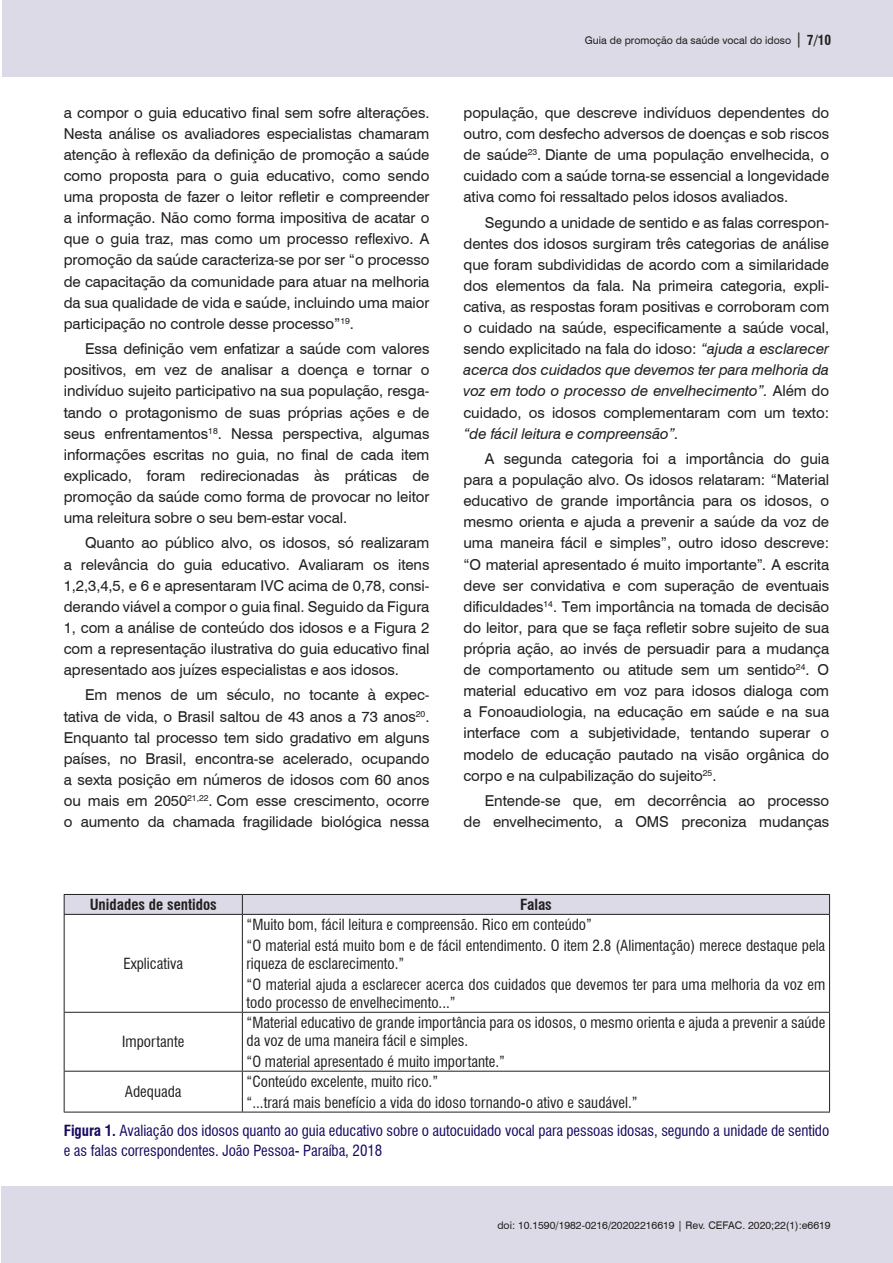
<style>
.page{position:relative;width:893px;height:1263px;background:#fff}
.page>*{position:absolute;margin:0;border:0;box-sizing:border-box;transform-origin:0 0}
.Corpo_do_texto{font:15px/21.1px "Swiss 721 BT";letter-spacing:-.005em;color:#231f20;text-align:justify}
.Texto_tabelas{font:condensed 15px/18px "Swiss 721 BT";color:#231f20}
.Titulo_tabelas_e_gr{font:condensed 15px/19.5px "Swiss 721 BT";letter-spacing:-.005em;color:#18085f}
.Texto_tabelas-2{font:700 condensed 15px "Swiss 721 BT";color:#231f20}
.t1{font:10.5px "Swiss 721 BT";color:#231f20}
.s1{font-size:15px}
.s2{font-weight:700;font-stretch:condensed;font-size:13.5px}
.s3{font-style:italic}
.s4{font-weight:700}
</style>
<div class="page">
<div style="left:1px;top:1186px;width:892px;height:77px;background:#dcdae7"></div>
<div style="left:2px;top:0;width:891px;height:77px;background:#dcdae7"></div>
<svg style="left:64px;top:894px;width:766px;height:20px;background:#d1cfdb"></svg>
<hr style="left:64px;top:914px;width:178px;height:1px;background:#231f20">
<hr style="left:64px;top:915px;width:1px;height:97px;background:#231f20">
<hr style="left:242px;top:914px;width:588px;height:1px;background:#231f20">
<hr style="left:242px;top:915px;width:1px;height:97px;background:#231f20">
<hr style="left:829px;top:915px;width:1px;height:97px;background:#231f20">
<hr style="left:64px;top:1012px;width:178px;height:1px;background:#231f20">
<hr style="left:64px;top:1013px;width:1px;height:58px;background:#231f20">
<hr style="left:242px;top:1012px;width:588px;height:1px;background:#231f20">
<hr style="left:242px;top:1013px;width:1px;height:58px;background:#231f20">
<hr style="left:829px;top:1013px;width:1px;height:58px;background:#231f20">
<hr style="left:64px;top:1071px;width:178px;height:1px;background:#231f20">
<hr style="left:64px;top:1071px;width:1px;height:41px;background:#231f20">
<hr style="left:242px;top:1071px;width:588px;height:1px;background:#231f20">
<hr style="left:242px;top:1071px;width:1px;height:41px;background:#231f20">
<hr style="left:829px;top:1071px;width:1px;height:41px;background:#231f20">
<hr style="left:64px;top:1112px;width:178px;height:1px;background:#231f20">
<hr style="left:242px;top:1112px;width:588px;height:1px;background:#231f20">
<p class="Corpo_do_texto" style="left:64px;top:101px;width:367px">a compor o guia educativo final sem sofre alterações.<br>Nesta análise os avaliadores especialistas chamaram atenção à reflexão da definição de promoção a saúde como proposta para o guia educativo, como sendo uma proposta de fazer o leitor refletir e compreender a informação. Não como forma impositiva de acatar o que o guia traz, mas como um processo reflexivo. A promoção da saúde caracteriza-se por ser “o processo de capacitação da comunidade para atuar na melhoria da sua qualidade de vida e saúde, incluindo uma maior participação no controle desse processo”<sup>19</sup>.</p>
<p class="Corpo_do_texto" style="left:64px;top:338px;width:367px;text-indent:21px">Essa definição vem enfatizar a saúde com valores positivos, em vez de analisar a doença e tornar o indivíduo sujeito participativo na sua população, resga&shy;tando o protagonismo de suas próprias ações e de seus enfrentamentos<sup>18</sup>. Nessa perspectiva, algumas informações escritas no guia, no final de cada item explicado, foram redirecionadas às práticas de promoção da saúde como forma de provocar no leitor uma releitura sobre o seu bem-estar vocal.</p>
<p class="Corpo_do_texto" style="left:64px;top:532px;width:367px;text-indent:21px">Quanto ao público alvo, os idosos, só realizaram a relevância do guia educativo. Avaliaram os itens 1,2,3,4,5, e 6 e apresentaram IVC acima de 0,78, consi&shy;derando viável a compor o guia final. Seguido da Figura 1, com a análise de conteúdo dos idosos e a Figura 2 com a representação ilustrativa do guia educativo final apresentado aos juízes especialistas e aos idosos.</p>
<p class="Corpo_do_texto" style="left:64px;top:684px;width:367px;text-indent:21px">Em menos de um século, no tocante à expec&shy;tativa de vida, o Brasil saltou de 43 anos a 73 anos<sup>20</sup>.<br>Enquanto tal processo tem sido gradativo em alguns países, no Brasil, encontra-se acelerado, ocupando a sexta posição em números de idosos com 60 anos ou mais em 2050<sup>21,22</sup>. Com esse crescimento, ocorre o aumento da chamada fragilidade biológica nessa</p>
<p class="t1" style="left:585px;top:33px;width:248px">Guia de promoção da saúde vocal do idoso <span class="s1">|</span> <span class="s2">7/10</span></p>
<p class="Corpo_do_texto" style="left:463px;top:101px;width:367px">população, que descreve indivíduos dependentes do outro, com desfecho adversos de doenças e sob riscos de saúde<sup>23</sup>. Diante de uma população envelhecida, o cuidado com a saúde torna-se essencial a longevidade ativa como foi ressaltado pelos idosos avaliados.</p>
<p class="Corpo_do_texto" style="left:463px;top:211px;width:367px;text-indent:21px">Segundo a unidade de sentido e as falas correspon&shy;dentes dos idosos surgiram três categorias de análise que foram subdivididas de acordo com a similaridade dos elementos da fala. Na primeira categoria, expli&shy;cativa, as respostas foram positivas e corroboram com o cuidado na saúde, especificamente a saúde vocal, sendo explicitado na fala do idoso: <span class="s3">“ajuda a esclarecer acerca dos cuidados que devemos ter para melhoria da voz em todo o processo de envelhecimento”.</span> Além do cuidado, os idosos complementaram com um texto: <span class="s3">“de fácil leitura e compreensão”.</span></p>
<p class="Corpo_do_texto" style="left:463px;top:447px;width:367px;text-indent:21px">A segunda categoria foi a importância do guia para a população alvo. Os idosos relataram: “Material educativo de grande importância para os idosos, o mesmo orienta e ajuda a prevenir a saúde da voz de uma maneira fácil e simples”, outro idoso descreve: “O material apresentado é muito importante”<span class="s3">.</span> A escrita deve ser convidativa e com superação de eventuais dificuldades<sup>14</sup>. Tem importância na tomada de decisão do leitor, para que se faça refletir sobre sujeito de sua própria ação, ao invés de persuadir para a mudança de comportamento ou atitude sem um sentido<sup>24</sup>. O material educativo em voz para idosos dialoga com a Fonoaudiologia, na educação em saúde e na sua interface com a subjetividade, tentando superar o modelo de educação pautado na visão orgânica do corpo e na culpabilização do sujeito<sup>25</sup>.</p>
<p class="Corpo_do_texto" style="left:463px;top:789px;width:367px;text-align:right">Entende-se que, em decorrência ao processo<br>de envelhecimento, a OMS preconiza mudanças</p>
<p class="Texto_tabelas-2" style="left:90px;top:896px;width:129px">Unidades de sentidos</p>
<p class="Texto_tabelas-2" style="left:520px;top:896px;width:33px">Falas</p>
<p class="Texto_tabelas" style="left:123px;top:954px;width:61px">Explicativa</p>
<p class="Texto_tabelas" style="left:122px;top:1033px;width:64px">Importante</p>
<p class="Texto_tabelas" style="left:247px;top:915px;width:347px">“Muito bom, fácil leitura e compreensão. Rico em conteúdo”</p>
<p class="Texto_tabelas" style="left:247px;top:936px;width:580px">“O material está muito bom e de fácil entendimento. O item 2.8 (Alimentação) merece destaque pela riqueza de esclarecimento.”</p>
<p class="Texto_tabelas" style="left:247px;top:975px;width:580px">“O material ajuda a esclarecer acerca dos cuidados que devemos ter para uma melhoria da voz em todo processo de envelhecimento...”</p>
<p class="Texto_tabelas" style="left:247px;top:1013px;width:580px">“Material educativo de grande importância para os idosos, o mesmo orienta e ajuda a prevenir a saúde da voz de uma maneira fácil e simples.</p>
<p class="Texto_tabelas" style="left:247px;top:1052px;width:260px">“O material apresentado é muito importante.”</p>
<p class="Texto_tabelas" style="left:247px;top:1072px;width:193px">“Conteúdo excelente, muito rico.”</p>
<p class="Texto_tabelas" style="left:247px;top:1093px;width:393px">“...trará mais benefício a vida do idoso tornando-o ativo e saudável.”</p>
<p class="Titulo_tabelas_e_gr" style="left:64px;top:1121px;width:767px"><span class="s4">Figura 1.</span> Avaliação dos idosos quanto ao guia educativo sobre o autocuidado vocal para pessoas idosas, segundo a unidade de sentido e as falas correspondentes. João Pessoa- Paraíba, 2018</p>
<p class="Texto_tabelas" style="left:125px;top:1083px;width:58px">Adequada</p>
<p class="t1" style="left:497px;top:1218px;width:335px">doi: 10.1590/1982-0216/20202216619 | Rev. CEFAC. 2020;22(1):e6619</p>
</div>
